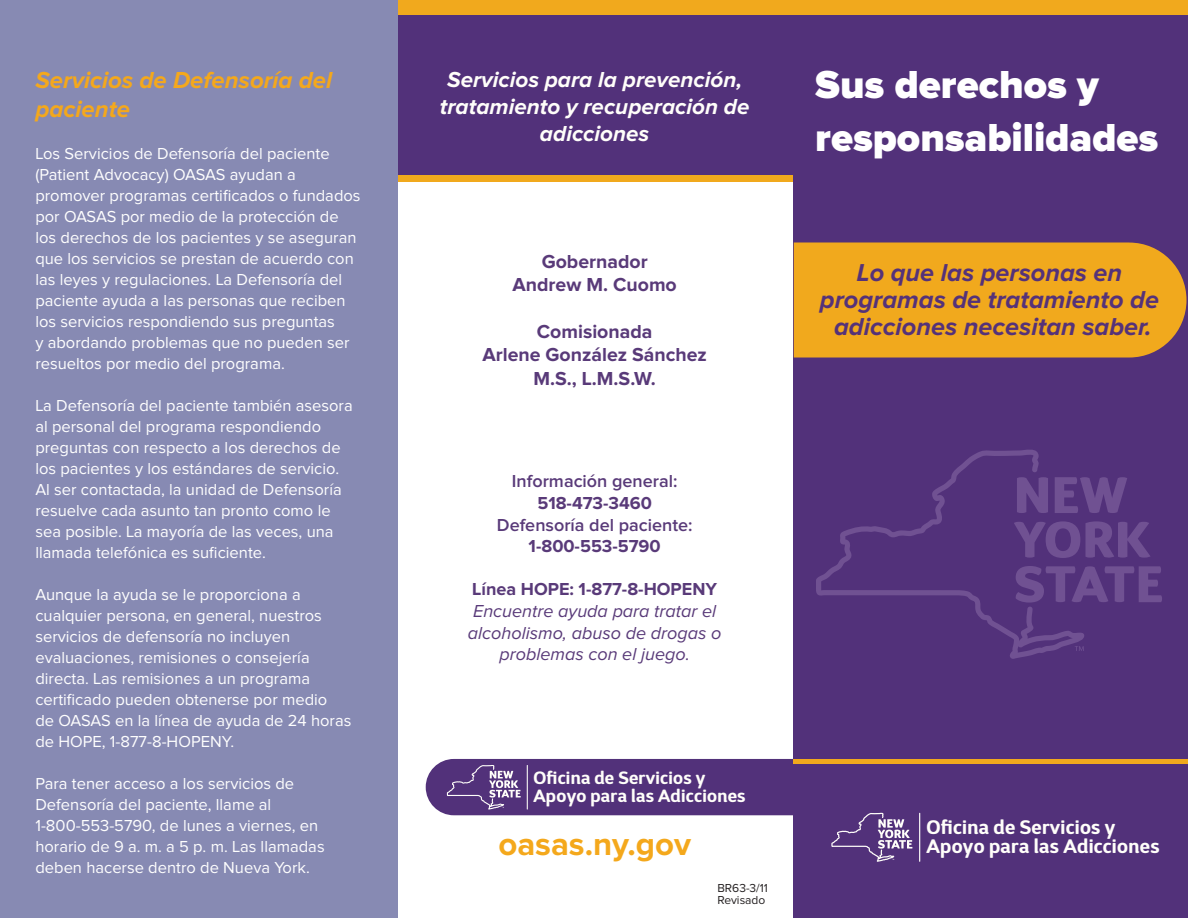
<style>
.page{position:relative;width:1188px;height:918px;background:#fff}
.page>*{position:absolute;margin:0;border:0;box-sizing:border-box;transform-origin:0 0}
.t1{font:900 40.5px/52.9px "Proxima Nova";color:#fff}
.t2{font:700 33px "Proxima Nova";color:#f4a81c}
.t3{font:italic 700 25.35px/27px "Proxima Nova";color:#553279;text-align:center}
.t4{font:italic 700 24px/28.8px "Proxima Nova";color:#f4a81c}
.t5{font:italic 700 22.5px/27px "Proxima Nova";color:#fffefa;text-align:center}
.t6{font:700 19.5px/23.4px "Proxima Nova";color:#593a79;text-align:center}
.t7{font:700 19.5px/19.5px "D Sari";letter-spacing:.015em;color:#fffefa}
.t8{font:italic 18px/21.6px "Proxima Nova";color:#593a79;text-align:center}
.t9{font:700 18px "Proxima Nova";color:#593a79}
.t10{font:600 18px "Proxima Nova";color:#593a79}
.t11{font:700 17.85px/17.9px "D Sari";letter-spacing:.015em;color:#fffefa}
.t12{font:16.5px/21px "Proxima Nova";color:#fefefe}
.t13{font:12px/12px "Proxima Nova";color:#231f20}
</style>
<div class="page">
<div style="left:398px;top:0;width:409px;height:176px;background:#52317a"></div>
<div style="left:398px;top:175px;width:409px;height:7px;background:#f1a91d"></div>
<div style="left:794px;top:0;width:394px;height:918px;background:#52317a"></div>
<div style="left:794px;top:242px;width:392px;height:116px;background:#f1a91d"></div>
<svg style="left:1084px;top:477px;width:43px;height:36px"></svg>
<svg style="left:1086px;top:521px;width:64px;height:37px"></svg>
<svg style="left:1084px;top:566px;width:78px;height:36px"></svg>
<svg style="left:816px;top:449px;width:268px;height:210px"></svg>
<svg style="left:1075px;top:646px;width:9px;height:5px"></svg>
<div style="left:0;top:0;width:1188px;height:15px;background:#f1a91d"></div>
<div style="left:794px;top:759px;width:394px;height:5px;background:#f1a91d"></div>
<hr style="left:919px;top:813px;width:1px;height:49px;background:#fffefa">
<svg style="left:831px;top:813px;width:81px;height:49px"></svg>
<div style="left:426px;top:759px;width:368px;height:56px;background:#52317a"></div>
<div style="left:0;top:0;width:397px;height:918px;background:#878ab3"></div>
<h3 class="t4" style="left:35px;top:67px;width:298px">Servicios de Defensoría del paciente</h3>
<p class="t12" style="left:35px;top:143px;width:327px">Los Servicios de Defensoría del paciente (Patient Advocacy) OASAS ayudan a promover programas certificados o fundados por OASAS por medio de la protección de los derechos de los pacientes y se aseguran que los servicios se prestan de acuerdo con las leyes y regulaciones. La Defensoría del paciente ayuda a las personas que reciben los servicios respondiendo sus preguntas<br>y abordando problemas que no pueden ser resueltos por medio del programa.</p>
<p class="t12" style="left:35px;top:396px;width:319px">La Defensoría del paciente también asesora al personal del programa respondiendo preguntas con respecto a los derechos de los pacientes y los estándares de servicio.<br>Al ser contactada, la unidad de Defensoría resuelve cada asunto tan pronto como le sea posible. La mayoría de las veces, una llamada telefónica es suficiente.</p>
<p class="t12" style="left:35px;top:585px;width:317px">Aunque la ayuda se le proporciona a cualquier persona, en general, nuestros servicios de defensoría no incluyen evaluaciones, remisiones o consejería directa. Las remisiones a un programa certificado pueden obtenerse por medio<br>de OASAS en la línea de ayuda de 24 horas de HOPE, 1-877-8-HOPENY.</p>
<p class="t12" style="left:35px;top:774px;width:291px">Para tener acceso a los servicios de Defensoría del paciente, llame al 1-800-553-5790, de lunes a viernes, en horario de 9 a. m. a 5 p. m. Las llamadas deben hacerse dentro de Nueva York.</p>
<h3 class="t5" style="left:440px;top:67px;width:311px">Servicios para la prevención, tratamiento y recuperación de adicciones</h3>
<p class="t6" style="left:513px;top:250px;width:166px">Gobernador<br>Andrew M. Cuomo</p>
<p class="t6" style="left:482px;top:321px;width:226px">Comisionada<br>Arlene González Sánchez<br>M.S., L.M.S.W.</p>
<p class="t10" style="left:512px;top:473px;width:167px">Información general:</p>
<p class="t9" style="left:537px;top:495px;width:116px">518-473-3460</p>
<p class="t10" style="left:497px;top:516px;width:197px">Defensoría del paciente:</p>
<p class="t9" style="left:529px;top:538px;width:134px">1-800-553-5790</p>
<p class="t9" style="left:472px;top:581px;width:246px">Línea HOPE: 1-877-8-HOPENY</p>
<p class="t8" style="left:468px;top:601px;width:255px">Encuentre ayuda para tratar el alcoholismo, abuso de drogas o problemas con el juego.</p>
<p class="t11" style="left:533px;top:769px;width:214px">Oficina de Servicios y<br>Apoyo para las Adicciones</p>
<h2 class="t2" style="left:498px;top:829px;width:194px">oasas.ny.gov</h2>
<p class="t13" style="left:717px;top:883px;width:52px">BR63-3/11<br>Revisado</p>
<h1 class="t1" style="left:815px;top:60px;width:345px">Sus derechos y responsabilidades</h1>
<h3 class="t3" style="left:820px;top:260px;width:341px">Lo que las personas en programas de tratamiento de adicciones necesitan saber.</h3>
<p class="t7" style="left:926px;top:817px;width:235px">Oficina de Servicios y<br>Apoyo para las Adicciones</p>
</div>
